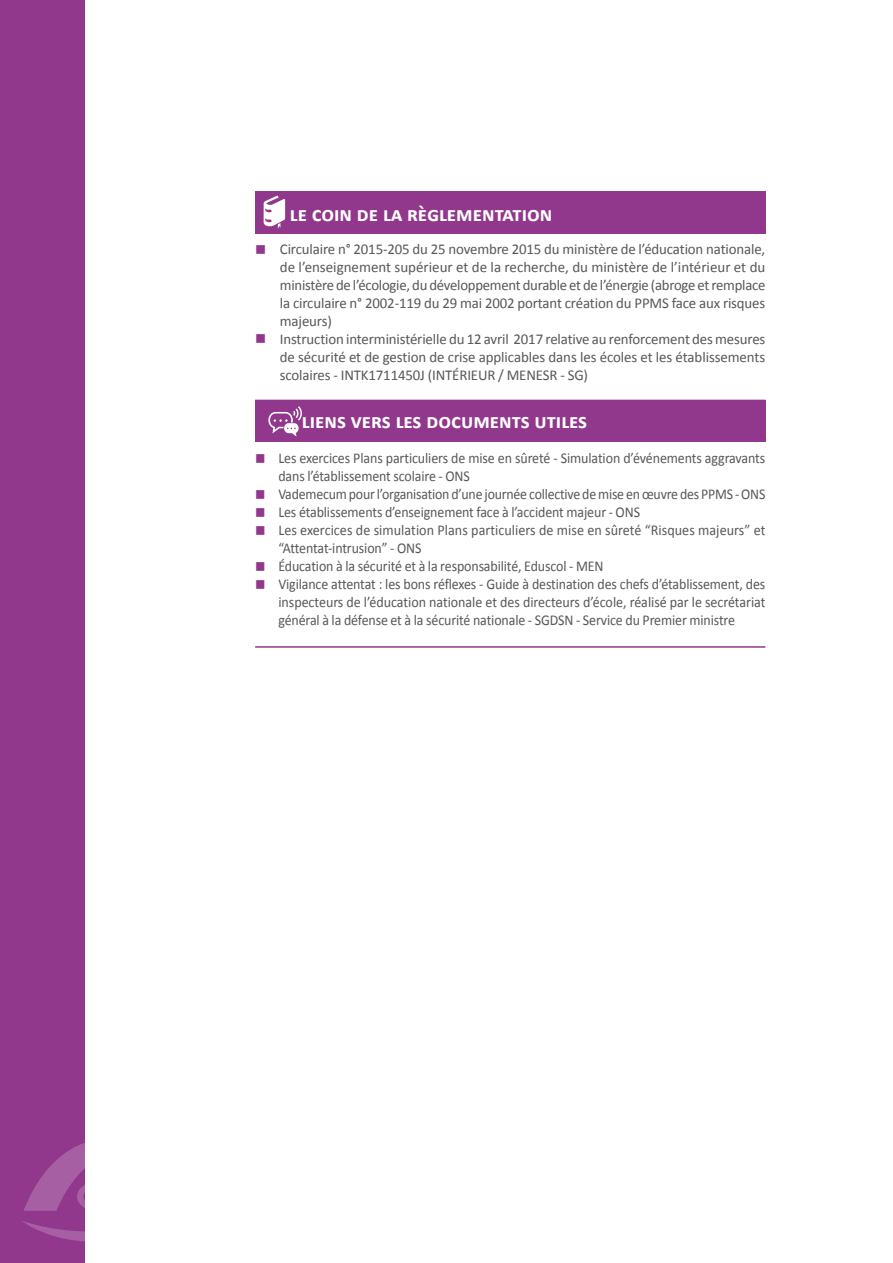
<style>
.page{position:relative;width:893px;height:1263px;background:#fff}
.page>*{position:absolute;margin:0;border:0;box-sizing:border-box;transform-origin:0 0}
.t1{font:700 21px "Calibri";color:#fff}
.t2{font:15px/18px "Calibri";letter-spacing:-.01em;color:#57585a;text-align:justify}
.t3{font:15px/18px "Calibri";letter-spacing:-.01em;color:#57585a;scale:.93 1}
.t4{font:15px/18px "Calibri";letter-spacing:-.01em;color:#57585a;scale:.94 1}
.t5{font:15px "Calibri";letter-spacing:-.01em;color:#57585a;scale:.92 1}
.s1{color:#91388c}
</style>
<div class="page">
<div style="left:0;top:0;width:85px;height:1263px;background:#91388c"></div>
<svg style="left:22px;top:1143px;width:63px;height:99px"></svg>
<div style="left:255px;top:191px;width:510px;height:43px;background:#91388c"></div>
<svg style="left:264px;top:195px;width:21px;height:34px"></svg>
<div style="left:255px;top:400px;width:510px;height:43px;background:#91388c"></div>
<hr style="left:255px;top:646px;width:510px;height:2px;background:#91388c">
<svg style="left:268px;top:406px;width:34px;height:31px"></svg>
<p class="t1" style="left:290px;top:200px;width:264px">le coin de la règlementation</p>
<p class="t2" style="left:280px;top:240px;width:487px;text-indent:-25px"><span class="s1">■</span> Circulaire n° 2015-205 du 25 novembre 2015 du ministère de l’éducation nationale, de l’enseignement supérieur et de la recherche, du ministère de l’intérieur et du ministère de l’écologie, du développement durable et de l’énergie (abroge et remplace la circulaire n° 2002-119 du 29 mai 2002 portant création du PPMS face aux risques majeurs)</p>
<p class="t2" style="left:280px;top:330px;width:487px;text-indent:-25px"><span class="s1">■</span> Instruction interministérielle du 12 avril 2017 relative au renforcement des mesures de sécurité et de gestion de crise applicables dans les écoles et les établissements scolaires - INTK1711450J (INTÉRIEUR / MENESR - SG)</p>
<p class="t1" style="left:302px;top:408px;width:287px">liens vers les documents utiles</p>
<p class="t3" style="left:278px;top:449px;width:525px;text-indent:-23px"><span class="s1">■</span> Les exercices Plans particuliers de mise en sûreté - Simulation d’événements aggravants dans l’établissement scolaire - ONS</p>
<p class="t5" style="left:255px;top:484px;width:556px"><span class="s1">■</span> Vademecum pour l’organisation d’une journée collective de mise en œuvre des PPMS - ONS</p>
<p class="t3" style="left:255px;top:503px;width:415px"><span class="s1">■</span> Les établissements d’enseignement face à l’accident majeur - ONS</p>
<p class="t4" style="left:278px;top:521px;width:520px;text-indent:-23px"><span class="s1">■</span> Les exercices de simulation Plans particuliers de mise en sûreté “Risques majeurs” et “Attentat-intrusion” - ONS</p>
<p class="t3" style="left:255px;top:557px;width:376px"><span class="s1">■</span> Éducation à la sécurité et à la responsabilité, Eduscol - MEN</p>
<p class="t3" style="left:278px;top:575px;width:525px;text-align:justify;text-indent:-23px"><span class="s1">■</span> Vigilance attentat : les bons réflexes - Guide à destination des chefs d’établissement, des inspecteurs de l’éducation nationale et des directeurs d’école, réalisé par le secrétariat général à la défense et à la sécurité nationale - SGDSN - Service du Premier ministre</p>
</div>
